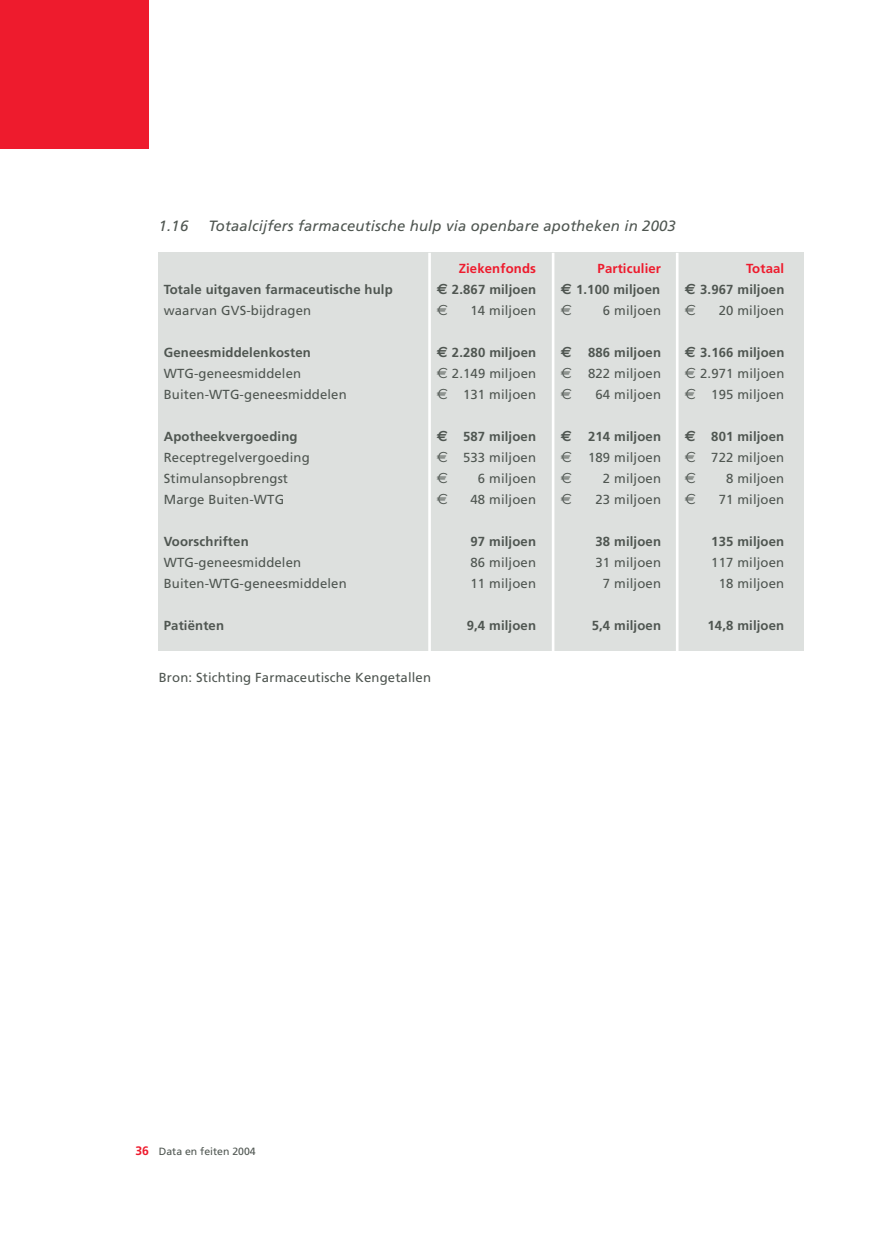
<style>
.page{position:relative;width:872px;height:1239px;background:#fff}
.page>*{position:absolute;margin:0;border:0;box-sizing:border-box;transform-origin:0 0}
.t1{font:italic 14.88px "Frutiger";letter-spacing:.01em;color:#4f5651}
.t2{font:14.88px "Euro Sans";color:#4f5651}
.t3{font:13.12px "Frutiger";letter-spacing:.01em;color:#4f5651}
.t4{font:700 13.12px "Frutiger";letter-spacing:.01em;color:#4f5651}
.t5{font:700 13.12px "Frutiger";letter-spacing:.01em;color:#ee1b2d}
.t6{font:10.5px "Frutiger";color:#4f5651}
.s1{font-family:"Euro Sans";font-size:14.88px}
.s2{font-weight:700;font-size:12.25px;color:#ee1b2d}
</style>
<div class="page">
<div style="left:159px;top:252px;width:645px;height:399px;background:#dde0de"></div>
<hr style="left:428px;top:253px;width:3px;height:399px;background:#fff">
<hr style="left:551px;top:253px;width:3px;height:399px;background:#fff">
<hr style="left:676px;top:253px;width:2px;height:399px;background:#fff">
<div style="left:0;top:0;width:149px;height:149px;background:#ee1b2d"></div>
<p class="t1" style="left:159px;top:220px;width:31px">1.16</p>
<p class="t1" style="left:208px;top:220px;width:469px">Totaalcijfers farmaceutische hulp via openbare apotheken in 2003</p>
<p class="t5" style="left:458px;top:263px;width:79px">Ziekenfonds</p>
<p class="t5" style="left:597px;top:263px;width:65px">Particulier</p>
<p class="t5" style="left:746px;top:263px;width:39px">Totaal</p>
<p class="t4" style="left:164px;top:284px;width:230px">Totale uitgaven farmaceutische hulp</p>
<p class="t4" style="left:437px;top:284px;width:101px"><span class="s1">€</span> 2.867 miljoen</p>
<p class="t4" style="left:561px;top:284px;width:101px"><span class="s1">€</span> 1.100 miljoen</p>
<p class="t4" style="left:685px;top:284px;width:101px"><span class="s1">€</span> 3.967 miljoen</p>
<p class="t3" style="left:164px;top:305px;width:149px">waarvan GVS-bijdragen</p>
<p class="t2" style="left:437px;top:301px;width:13px">€</p>
<p class="t3" style="left:470px;top:305px;width:67px">14 miljoen</p>
<p class="t2" style="left:561px;top:301px;width:13px">€</p>
<p class="t3" style="left:603px;top:305px;width:60px">6 miljoen</p>
<p class="t2" style="left:685px;top:301px;width:13px">€</p>
<p class="t3" style="left:718px;top:305px;width:67px">20 miljoen</p>
<p class="t4" style="left:164px;top:347px;width:149px">Geneesmiddelenkosten</p>
<p class="t4" style="left:437px;top:347px;width:101px"><span class="s1">€</span> 2.280 miljoen</p>
<p class="t4" style="left:561px;top:347px;width:102px"><span class="s1">€</span> 886 miljoen</p>
<p class="t4" style="left:685px;top:347px;width:101px"><span class="s1">€</span> 3.166 miljoen</p>
<p class="t3" style="left:164px;top:368px;width:139px">WTG-geneesmiddelen</p>
<p class="t3" style="left:437px;top:368px;width:101px"><span class="s1">€</span> 2.149 miljoen</p>
<p class="t3" style="left:561px;top:368px;width:102px"><span class="s1">€</span> 822 miljoen</p>
<p class="t3" style="left:685px;top:368px;width:101px"><span class="s1">€</span> 2.971 miljoen</p>
<p class="t3" style="left:164px;top:389px;width:184px">Buiten-WTG-geneesmiddelen</p>
<p class="t3" style="left:437px;top:389px;width:101px"><span class="s1">€</span> 131 miljoen</p>
<p class="t2" style="left:561px;top:385px;width:13px">€</p>
<p class="t3" style="left:595px;top:389px;width:67px">64 miljoen</p>
<p class="t3" style="left:685px;top:389px;width:101px"><span class="s1">€</span> 195 miljoen</p>
<p class="t4" style="left:164px;top:431px;width:135px">Apotheekvergoeding</p>
<p class="t4" style="left:437px;top:431px;width:101px"><span class="s1">€</span> 587 miljoen</p>
<p class="t4" style="left:561px;top:431px;width:102px"><span class="s1">€</span> 214 miljoen</p>
<p class="t4" style="left:685px;top:431px;width:101px"><span class="s1">€</span> 801 miljoen</p>
<p class="t3" style="left:164px;top:452px;width:147px">Receptregelvergoeding</p>
<p class="t3" style="left:437px;top:452px;width:101px"><span class="s1">€</span> 533 miljoen</p>
<p class="t3" style="left:561px;top:452px;width:102px"><span class="s1">€</span> 189 miljoen</p>
<p class="t3" style="left:685px;top:452px;width:101px"><span class="s1">€</span> 722 miljoen</p>
<p class="t3" style="left:164px;top:473px;width:126px">Stimulansopbrengst</p>
<p class="t2" style="left:437px;top:469px;width:13px">€</p>
<p class="t3" style="left:478px;top:473px;width:60px">6 miljoen</p>
<p class="t2" style="left:561px;top:469px;width:13px">€</p>
<p class="t3" style="left:603px;top:473px;width:60px">2 miljoen</p>
<p class="t2" style="left:685px;top:469px;width:13px">€</p>
<p class="t3" style="left:726px;top:473px;width:60px">8 miljoen</p>
<p class="t3" style="left:164px;top:494px;width:122px">Marge Buiten-WTG</p>
<p class="t2" style="left:437px;top:490px;width:13px">€</p>
<p class="t3" style="left:470px;top:494px;width:67px">48 miljoen</p>
<p class="t2" style="left:561px;top:490px;width:13px">€</p>
<p class="t3" style="left:595px;top:494px;width:67px">23 miljoen</p>
<p class="t2" style="left:685px;top:490px;width:13px">€</p>
<p class="t3" style="left:718px;top:494px;width:67px">71 miljoen</p>
<p class="t4" style="left:164px;top:536px;width:86px">Voorschriften</p>
<p class="t4" style="left:470px;top:536px;width:67px">97 miljoen</p>
<p class="t4" style="left:595px;top:536px;width:67px">38 miljoen</p>
<p class="t4" style="left:711px;top:536px;width:74px">135 miljoen</p>
<p class="t3" style="left:164px;top:557px;width:139px">WTG-geneesmiddelen</p>
<p class="t3" style="left:470px;top:557px;width:67px">86 miljoen</p>
<p class="t3" style="left:595px;top:557px;width:67px">31 miljoen</p>
<p class="t3" style="left:711px;top:557px;width:74px">117 miljoen</p>
<p class="t3" style="left:164px;top:578px;width:184px">Buiten-WTG-geneesmiddelen</p>
<p class="t3" style="left:470px;top:578px;width:67px">11 miljoen</p>
<p class="t3" style="left:603px;top:578px;width:60px">7 miljoen</p>
<p class="t3" style="left:718px;top:578px;width:67px">18 miljoen</p>
<p class="t4" style="left:164px;top:620px;width:62px">Patiënten</p>
<p class="t4" style="left:466px;top:620px;width:71px">9,4 miljoen</p>
<p class="t4" style="left:591px;top:620px;width:71px">5,4 miljoen</p>
<p class="t4" style="left:707px;top:620px;width:78px">14,8 miljoen</p>
<p class="t3" style="left:159px;top:673px;width:274px">Bron: Stichting Farmaceutische Kengetallen</p>
<p class="t6" style="left:135px;top:1147px;width:122px"><span class="s2">36</span> Data en feiten 2004</p>
</div>
